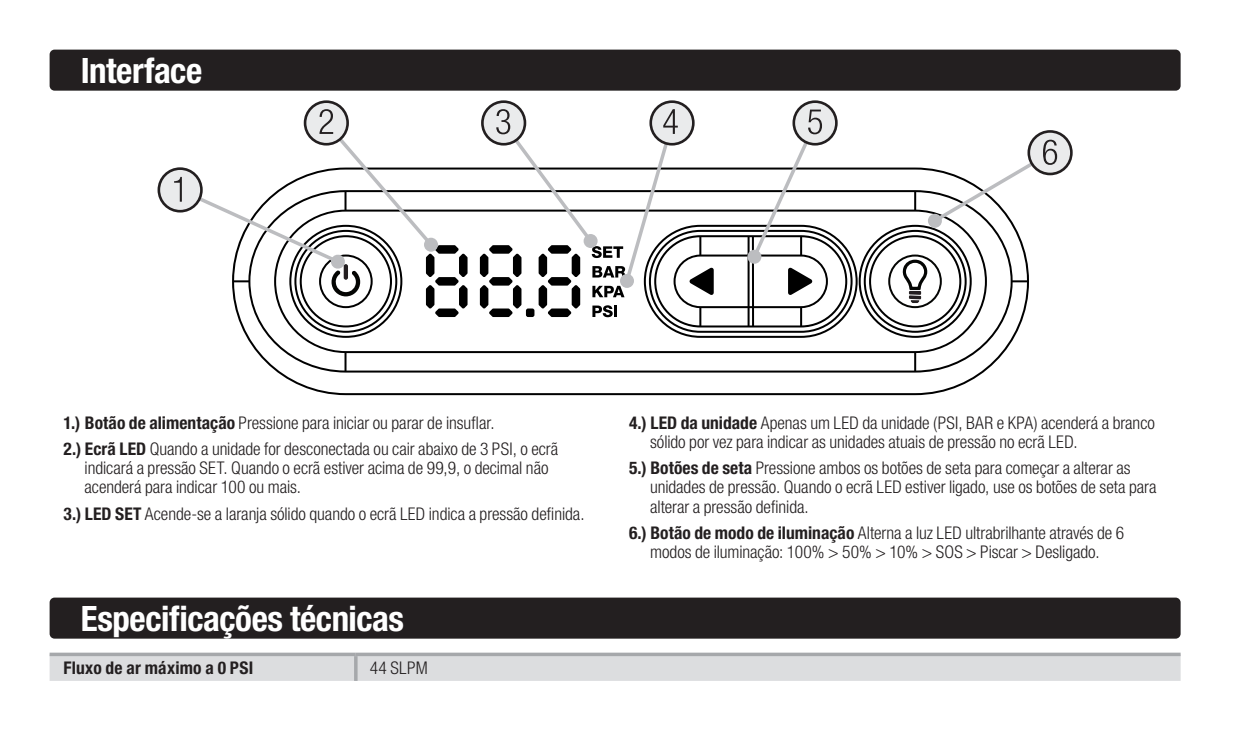
<style>
.page{position:relative;width:1260px;height:756px;background:#fff}
.page>*{position:absolute;margin:0;border:0;box-sizing:border-box;transform-origin:0 0}
.t1{font:700 condensed 35px "Helvetica Neue LTW1 G";letter-spacing:-.01em;color:#fff}
.t2{font:300 condensed 17.5px/19.2px "Helvetica Neue LTW1 G";color:#231f20}
.t3{font:700 condensed 17.5px "Helvetica Neue LTW1 G";letter-spacing:.015em;color:#231f20}
.s1{font-weight:700}
</style>
<div class="page">
<div style="left:50px;top:50px;width:1131px;height:41px;background:#231f20;border-radius:5px"></div>
<svg style="left:247px;top:168px;width:767px;height:227px"></svg>
<div style="left:1029px;top:131px;width:42px;height:43px;background:#eaebec;border-radius:50%"></div>
<div style="left:1028px;top:130px;width:45px;height:45px;border:3px solid #231f20;border-radius:50%"></div>
<svg style="left:305px;top:102px;width:43px;height:42px"></svg>
<div style="left:304px;top:100px;width:45px;height:46px;border:3px solid #231f20;border-radius:50%"></div>
<svg style="left:482px;top:102px;width:43px;height:42px"></svg>
<div style="left:481px;top:100px;width:45px;height:46px;border:3px solid #231f20;border-radius:50%"></div>
<svg style="left:651px;top:102px;width:42px;height:42px"></svg>
<div style="left:649px;top:100px;width:46px;height:46px;border:3px solid #231f20;border-radius:50%"></div>
<div style="left:159px;top:169px;width:42px;height:42px;background:#eaebec;border-radius:50%"></div>
<div style="left:158px;top:167px;width:45px;height:46px;border:3px solid #231f20;border-radius:50%"></div>
<svg style="left:794px;top:102px;width:42px;height:42px"></svg>
<div style="left:792px;top:100px;width:46px;height:46px;border:3px solid #231f20;border-radius:50%"></div>
<svg style="left:480px;top:109px;width:577px;height:229px"></svg>
<svg style="left:174px;top:109px;width:294px;height:229px"></svg>
<hr style="left:344px;top:264px;width:4px;height:16px;background:#241f21;border-radius:2px">
<div style="left:50px;top:598px;width:1131px;height:41px;background:#231f20;border-radius:5px"></div>
<div style="left:50px;top:656px;width:1131px;height:25px;background:#dcdddf"></div>
<hr style="left:50px;top:653px;width:306px;height:3px;background:#a6a8ab">
<hr style="left:356px;top:653px;width:825px;height:3px;background:#a6a8ab">
<svg style="left:354px;top:656px;width:4px;height:25px"></svg>
<p class="t1" style="left:81px;top:49px;width:123px">Interface</p>
<p class="t2" style="left:64px;top:413px;width:432px"><span class="s1">1.) Botão de alimentação</span> Pressione para iniciar ou parar de insuflar.</p>
<p class="t2" style="left:85px;top:439px;width:475px;text-indent:-21px"><span class="s1">2.) Ecrã LED</span> Quando a unidade for desconectada ou cair abaixo de 3 PSI, o ecrã indicará a pressão SET. Quando o ecrã estiver acima de 99,9, o decimal não acenderá para indicar 100 ou mais.</p>
<p class="t2" style="left:64px;top:504px;width:523px"><span class="s1">3.) LED SET</span> Acende-se a laranja sólido quando o ecrã LED indica a pressão definida.</p>
<p class="t1" style="left:81px;top:597px;width:325px">Especificações técnicas</p>
<p class="t3" style="left:64px;top:657px;width:191px">Fluxo de ar máximo a 0 PSI</p>
<p class="t2" style="left:370px;top:658px;width:59px">44 SLPM</p>
<p class="t2" style="left:650px;top:413px;width:506px;text-indent:-21px"><span class="s1">4.) LED da unidade</span> Apenas um LED da unidade (PSI, BAR e KPA) acenderá a branco sólido por vez para indicar as unidades atuais de pressão no ecrã LED.</p>
<p class="t2" style="left:650px;top:458px;width:508px;text-indent:-21px"><span class="s1">5.) Botões de seta</span> Pressione ambos os botões de seta para começar a alterar as unidades de pressão. Quando o ecrã LED estiver ligado, use os botões de seta para alterar a pressão definida.</p>
<p class="t2" style="left:629px;top:523px;width:497px;text-align:center"><span class="s1">6.) Botão de modo de iluminação</span> Alterna a luz LED ultrabrilhante através de 6 modos de iluminação: 100% &gt; 50% &gt; 10% &gt; SOS &gt; Piscar &gt; Desligado.</p>
</div>
